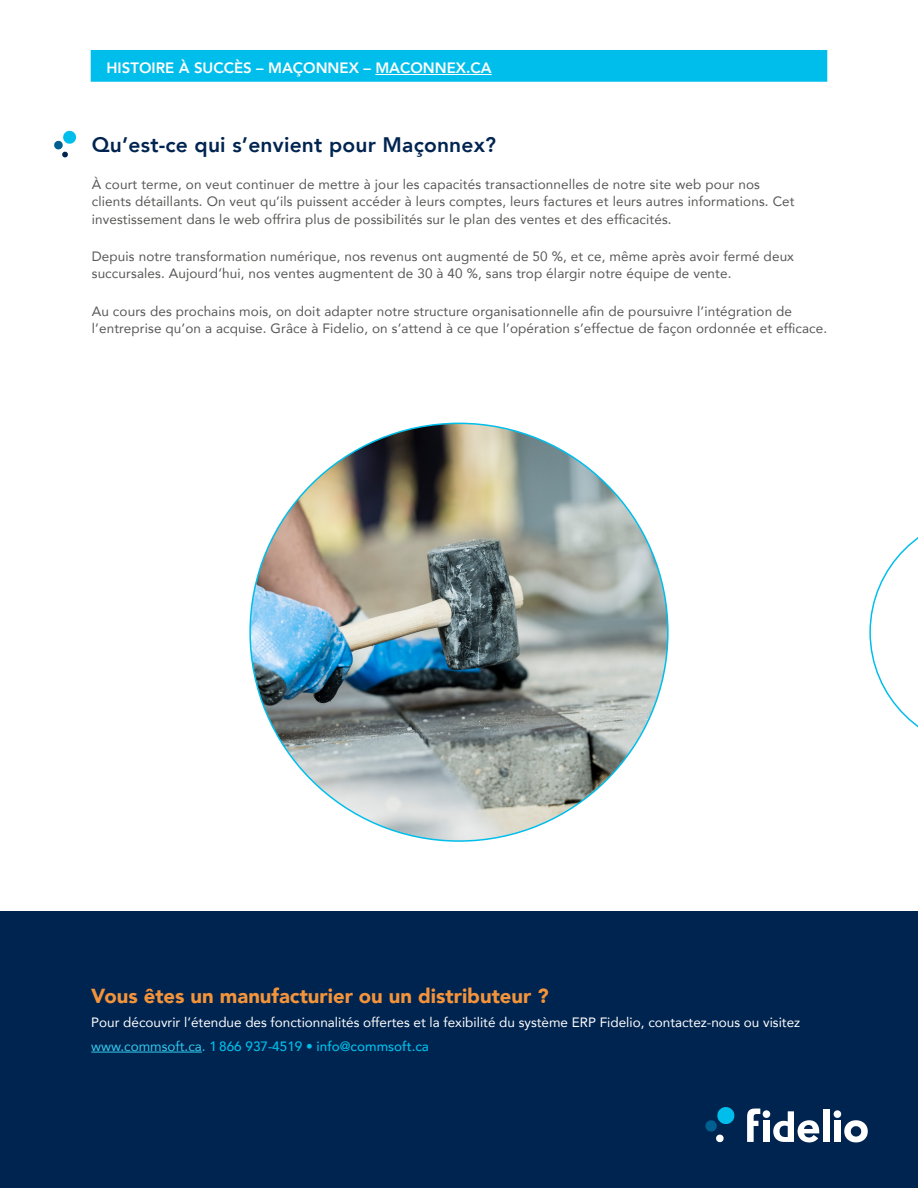
<style>
.page{position:relative;width:918px;height:1188px;background:#fff}
.page>*{position:absolute;margin:0;border:0;box-sizing:border-box;transform-origin:0 0}
.t1{font:800 21px "Avenir";letter-spacing:.01em;color:#002450}
.t2{font:900 20.25px "Avenir";color:#f4943a}
.t3{font:800 15px "Avenir";color:#fff}
.t4{font:13.5px/17.2px "Avenir";letter-spacing:.01em;color:#575756}
.t5{font:13.5px/24px "Avenir";color:#fff}
.s1{color:#33cbef}
.s2{font-weight:500;color:#00beeb}
</style>
<div class="page">
<svg style="left:869px;top:537px;width:49px;height:191px"></svg>
<svg style="left:54px;top:131px;width:22px;height:27px"></svg>
<div style="left:0;top:912px;width:918px;height:276px;background:#002450"></div>
<hr style="left:91px;top:1052px;width:111px;height:1px;background:#33cbef">
<svg style="left:705px;top:1107px;width:30px;height:35px"></svg>
<div style="left:823px;top:1109px;width:6px;height:33px;background:#fff"></div>
<svg style="left:834px;top:1110px;width:34px;height:32px"></svg>
<svg style="left:747px;top:1109px;width:72px;height:33px"></svg>
<div style="left:90px;top:50px;width:738px;height:32px;background:#00beeb"></div>
<hr style="left:375px;top:74px;width:117px;height:1px;background:#fff">
<img style="left:250px;top:423px;width:418px;height:418px;border-radius:209px">
<p class="t3" style="left:107px;top:56px;width:387px">HISTOIRE À SUCCÈS – MAÇONNEX – MACONNEX.CA</p>
<h1 class="t1" style="left:92px;top:128px;width:406px">Qu’est-ce qui s’envient pour Maçonnex?</h1>
<p class="t4" style="left:92px;top:175px;width:704px">À court terme, on veut continuer de mettre à jour les capacités transactionnelles de notre site web pour nos clients détaillants. On veut qu’ils puissent accéder à leurs comptes, leurs factures et leurs autres informations. Cet investissement dans le web offrira plus de possibilités sur le plan des ventes et des efficacités.</p>
<p class="t4" style="left:92px;top:247px;width:704px">Depuis notre transformation numérique, nos revenus ont augmenté de 50 %, et ce, même après avoir fermé deux succursales. Aujourd’hui, nos ventes augmentent de 30 à 40 %, sans trop élargir notre équipe de vente.</p>
<p class="t4" style="left:92px;top:302px;width:737px">Au cours des prochains mois, on doit adapter notre structure organisationnelle afin de poursuivre l’intégration de l’entreprise qu’on a acquise. Grâce à Fidelio, on s’attend à ce que l’opération s’effectue de façon ordonnée et efficace.</p>
<h2 class="t2" style="left:91px;top:979px;width:459px">Vous êtes un manufacturier ou un distributeur ?</h2>
<p class="t5" style="left:91px;top:1010px;width:710px">Pour découvrir l’étendue des fonctionnalités offertes et la fexibilité du système ERP Fidelio, contactez-nous ou visitez <span class="s1">www.commsoft.ca.</span> <span class="s2">1 866 937-4519 • info@commsoft.ca</span></p>
</div>
